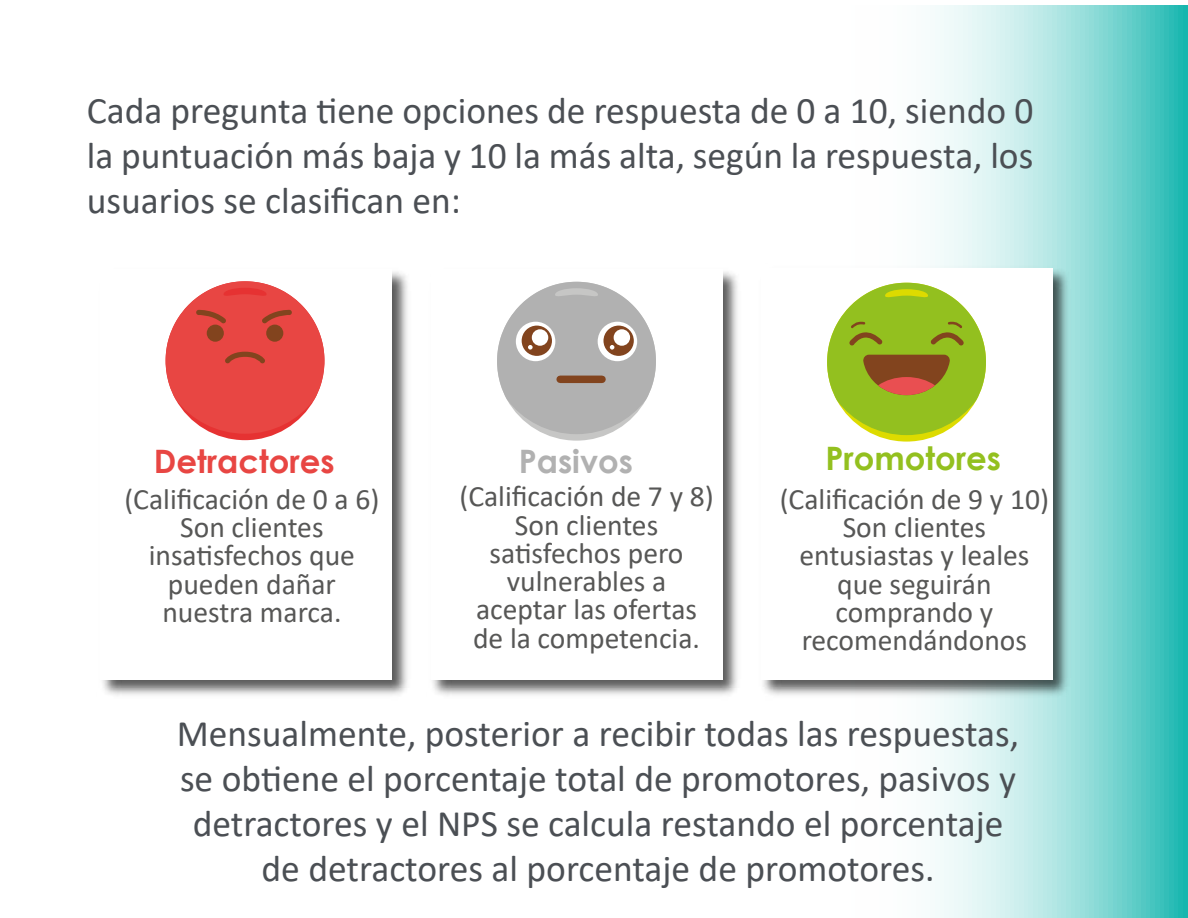
<style>
.page{position:relative;width:1188px;height:918px;background:#fff}
.page>*{position:absolute;margin:0;border:0;box-sizing:border-box;transform-origin:0 0}
.t1{font:37.5px/45px "Calibri";color:#4b4f54;text-align:center}
.t2{font:700 32.25px "Century Gothic";color:#e84643}
.t3{font:700 32.25px "Century Gothic";color:#93c01f}
.t4{font:700 32.25px "Century Gothic";color:#b1b1b1}
.t5{font:29.55px/28.2px "Calibri";color:#575756;text-align:center}
</style>
<div class="page">
<svg style="left:935px;top:6px;width:253px;height:912px;background:#8cdad7"></svg>
<img style="left:102px;top:272px;width:306px;height:424px">
<div style="left:101px;top:270px;width:291px;height:410px;background:#fff"></div>
<svg style="left:166px;top:281px;width:158px;height:159px"></svg>
<div style="left:207px;top:325px;width:17px;height:17px;background:#82441e;border-radius:50%"></div>
<div style="left:266px;top:325px;width:17px;height:17px;background:#82441e;border-radius:50%"></div>
<img style="left:432px;top:272px;width:306px;height:424px">
<div style="left:431px;top:270px;width:291px;height:410px;background:#fff"></div>
<svg style="left:497px;top:282px;width:159px;height:159px"></svg>
<div style="left:560px;top:376px;width:42px;height:7px;background:#82441e"></div>
<img style="left:763px;top:263px;width:311px;height:438px">
<div style="left:761px;top:268px;width:291px;height:412px;background:#fff"></div>
<svg style="left:827px;top:283px;width:159px;height:159px"></svg>
<svg style="left:878px;top:377px;width:57px;height:18px"></svg>
<p class="t1" style="left:87px;top:87px;width:948px;text-align:justify">Cada pregunta tiene opciones de respuesta de 0 a 10, siendo 0 la puntuación más baja y 10 la más alta, según la respuesta, los usuarios se clasifican en:</p>
<p class="t2" style="left:154px;top:436px;width:182px">Detractores</p>
<p class="t5" style="left:124px;top:484px;width:257px">(Calificación de 0 a 6)<br>Son clientes insatisfechos que pueden dañar nuestra marca.</p>
<p class="t4" style="left:519px;top:436px;width:116px">Pasivos</p>
<p class="t5" style="left:459px;top:482px;width:256px">(Calificación de 7 y 8)<br>Son clientes satisfechos pero vulnerables a aceptar las ofertas de la competencia.</p>
<p class="t3" style="left:826px;top:433px;width:177px">Promotores</p>
<p class="t5" style="left:780px;top:484px;width:271px">(Calificación de 9 y 10)<br>Son clientes entusiastas y leales que seguirán comprando y recomendándonos</p>
<p class="t1" style="left:177px;top:710px;width:844px">Mensualmente, posterior a recibir todas las respuestas, se obtiene el porcentaje total de promotores, pasivos y detractores y el NPS se calcula restando el porcentaje de detractores al porcentaje de promotores.</p>
</div>
